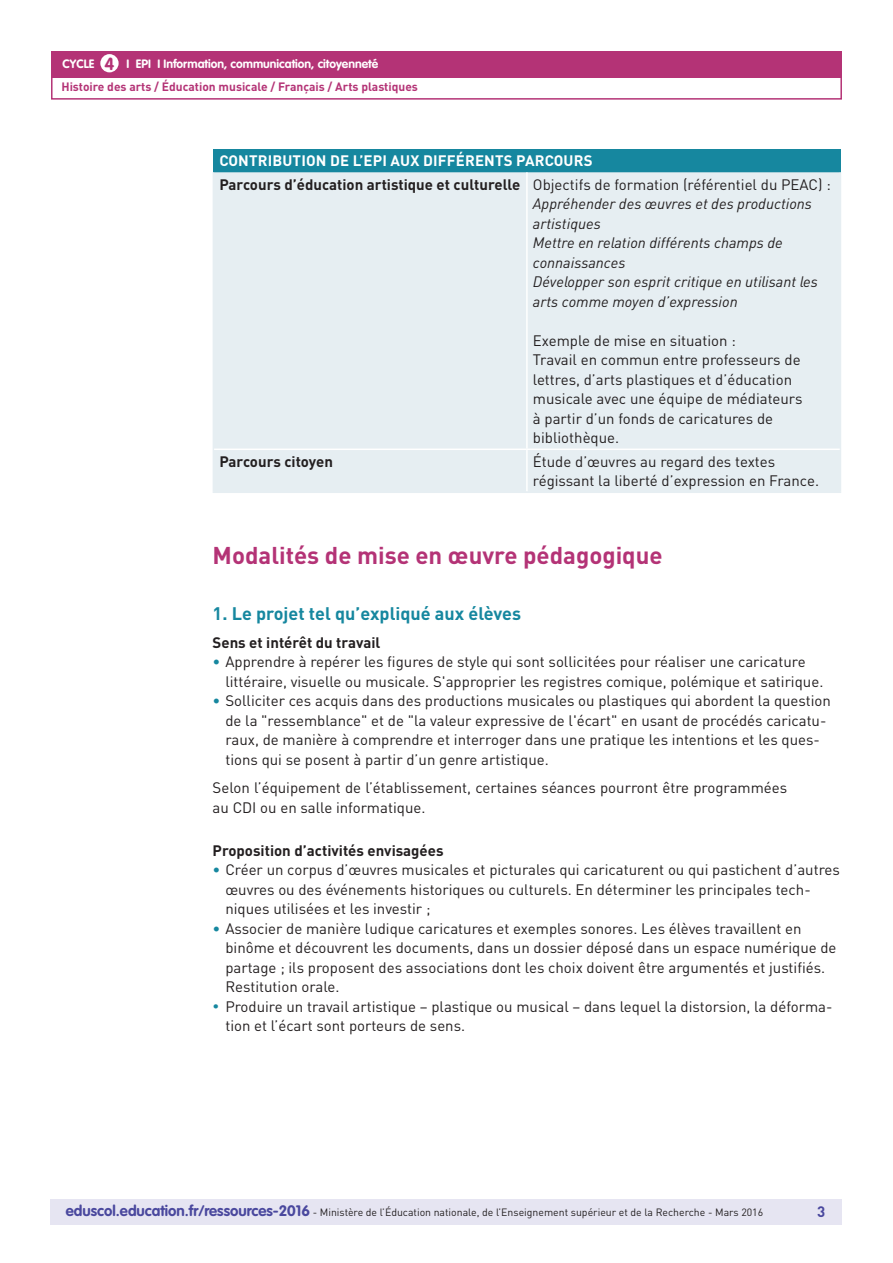
<style>
.page{position:relative;width:893px;height:1263px;background:#fff}
.page>*{position:absolute;margin:0;border:0;box-sizing:border-box;transform-origin:0 0}
._07_Texte_courant{font:700 24px "DIN Pro";color:#b43376}
._05_Titre_de_niveau{font:700 18px "DIN Pro";color:#16879f}
.t1{font:700 17.25px "VAG Rounded Std";color:#b43376}
._07_Texte_courant-2{font:15px/19.5px "DIN Pro";color:#231f20}
._07_Texte_courant-3{font:italic 15px/19.5px "DIN Pro";color:#231f20}
._08_Titre_gras_noir{font:700 15px "DIN Pro";color:#231f20}
._03_Titre_encadré_ca{font:700 15px "DIN Pro";letter-spacing:.01em;color:#fff}
.t2{font:700 15px "DIN Pro";color:#4a489e}
.t3{font:700 12px "DIN Pro";color:#b43376}
.t4{font:700 12px "VAG Rounded Std";color:#fff}
.t5{font:10.5px "DIN Pro";color:#231f20}
.s1{color:#16879f}
.s2{font-family:"VAG Rounded Std";font-weight:700;font-size:15px;color:#4a489e}
</style>
<div class="page">
<div style="left:50px;top:1199px;width:791px;height:26px;background:#e6e5f2"></div>
<div style="left:51px;top:51px;width:791px;height:27px;background:#b43376"></div>
<div style="left:100px;top:54px;width:19px;height:18px;background:#fff;border-radius:50%"></div>
<div style="left:51px;top:75px;width:791px;height:25px;border:2px solid #b43376"></div>
<div style="left:213px;top:149px;width:627px;height:23px;background:#16879f"></div>
<div style="left:214px;top:172px;width:626px;height:319px;background:#e6eef2"></div>
<hr style="left:213px;top:172px;width:1px;height:277px;background:#e6eef2">
<hr style="left:840px;top:172px;width:1px;height:277px;background:#e6eef2">
<hr style="left:213px;top:449px;width:1px;height:42px;background:#e6eef2">
<hr style="left:840px;top:449px;width:1px;height:42px;background:#e6eef2">
<hr style="left:526px;top:172px;width:2px;height:276px;background:#fff">
<hr style="left:214px;top:448px;width:313px;height:2px;background:#fff">
<hr style="left:527px;top:448px;width:313px;height:2px;background:#fff">
<hr style="left:526px;top:450px;width:2px;height:41px;background:#fff">
<hr style="left:213px;top:491px;width:314px;height:2px;background:#e6eef2">
<hr style="left:527px;top:491px;width:314px;height:2px;background:#e6eef2">
<p class="t1" style="left:105px;top:53px;width:11px">4</p>
<p class="t3" style="left:61px;top:79px;width:358px">Histoire des arts / Éducation musicale / Français / Arts plastiques</p>
<p class="t4" style="left:63px;top:57px;width:33px">CYCLE</p>
<p class="t4" style="left:127px;top:57px;width:253px">I EPI I Information, communication, citoyenneté</p>
<p class="_03_Titre_encadré_ca" style="left:219px;top:151px;width:375px">CONTRIBUTION DE L’EPI AUX DIFFÉRENTS PARCOURS</p>
<p class="_08_Titre_gras_noir" style="left:219px;top:174px;width:302px">Parcours d’éducation artistique et culturelle</p>
<p class="_07_Texte_courant-2" style="left:533px;top:174px;width:299px">Objectifs de formation (référentiel du PEAC) :</p>
<p class="_07_Texte_courant-3" style="left:533px;top:194px;width:281px">Appréhender des œuvres et des productions artistiques</p>
<p class="_07_Texte_courant-3" style="left:533px;top:233px;width:251px">Mettre en relation différents champs de connaissances</p>
<p class="_07_Texte_courant-3" style="left:533px;top:272px;width:286px">Développer son esprit critique en utilisant les arts comme moyen d’expression</p>
<p class="_07_Texte_courant-2" style="left:533px;top:330px;width:204px">Exemple de mise en situation :</p>
<p class="_07_Texte_courant-2" style="left:533px;top:350px;width:271px">Travail en commun entre professeurs de lettres, d’arts plastiques et d’éducation musicale avec une équipe de médiateurs à partir d’un fonds de caricatures de bibliothèque.</p>
<p class="_08_Titre_gras_noir" style="left:219px;top:451px;width:115px">Parcours citoyen</p>
<p class="_07_Texte_courant-2" style="left:533px;top:451px;width:288px">Étude d’œuvres au regard des textes régissant la liberté d’expression en France.</p>
<p class="_07_Texte_courant" style="left:213px;top:539px;width:452px">Modalités de mise en œuvre pédagogique</p>
<p class="_05_Titre_de_niveau" style="left:213px;top:601px;width:310px">1. Le projet tel qu’expliqué aux élèves</p>
<p class="_08_Titre_gras_noir" style="left:213px;top:632px;width:169px">Sens et intérêt du travail</p>
<p class="_07_Texte_courant-2" style="left:225px;top:652px;width:599px;text-indent:-13px"><span class="s1">•</span> Apprendre à repérer les figures de style qui sont sollicitées pour réaliser une caricature littéraire, visuelle ou musicale. S'approprier les registres comique, polémique et satirique.</p>
<p class="_07_Texte_courant-2" style="left:225px;top:691px;width:607px;text-indent:-13px"><span class="s1">•</span> Solliciter ces acquis dans des productions musicales ou plastiques qui abordent la question de la "ressemblance" et de "la valeur expressive de l'écart" en usant de procédés caricatu&shy;raux, de manière à comprendre et interroger dans une pratique les intentions et les ques&shy;tions qui se posent à partir d’un genre artistique.</p>
<p class="_07_Texte_courant-2" style="left:213px;top:778px;width:576px">Selon l’équipement de l’établissement, certaines séances pourront être programmées au CDI ou en salle informatique.</p>
<p class="_08_Titre_gras_noir" style="left:213px;top:840px;width:232px">Proposition d’activités envisagées</p>
<p class="_07_Texte_courant-2" style="left:225px;top:860px;width:616px;text-indent:-13px"><span class="s1">•</span> Créer un corpus d’œuvres musicales et picturales qui caricaturent ou qui pastichent d’autres œuvres ou des événements historiques ou culturels. En déterminer les principales tech&shy;niques utilisées et les investir ;</p>
<p class="_07_Texte_courant-2" style="left:225px;top:918px;width:613px;text-indent:-13px"><span class="s1">•</span> Associer de manière ludique caricatures et exemples sonores. Les élèves travaillent en binôme et découvrent les documents, dans un dossier déposé dans un espace numérique de partage ; ils proposent des associations dont les choix doivent être argumentés et justifiés.<br>Restitution orale.</p>
<p class="_07_Texte_courant-2" style="left:225px;top:996px;width:609px;text-indent:-13px"><span class="s1">•</span> Produire un travail artistique – plastique ou musical – dans lequel la distorsion, la déforma&shy;tion et l’écart sont porteurs de sens.</p>
<p class="t5" style="left:66px;top:1205px;width:699px"><span class="s2">eduscol.education.fr/ressources-2016</span> - Ministère de l’Éducation nationale, de l’Enseignement supérieur et de la Recherche - Mars 2016</p>
<p class="t2" style="left:817px;top:1201px;width:10px">3</p>
</div>
